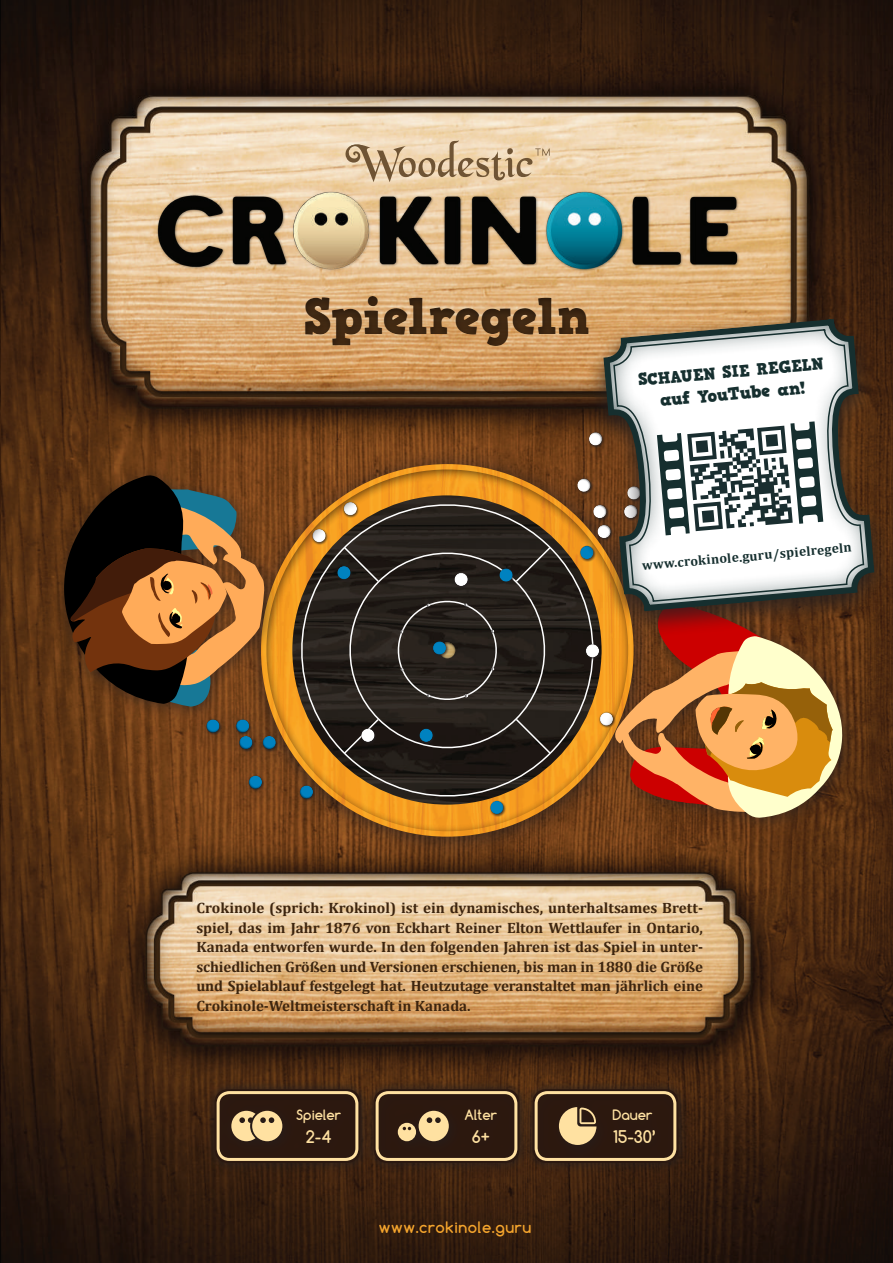
<style>
.page{position:relative;width:893px;height:1263px;background:#fff}
.page>*{position:absolute;margin:0;border:0;box-sizing:border-box;transform-origin:0 0}
.t1{font:49.5px "HVD Comic Serif Pro";letter-spacing:-.015em;color:#3d250f}
.t2{font:17.25px "HVD Comic Serif Pro";color:#162f2f}
.t3{font:16.5px "HVD Comic Serif Pro";color:#162f2f}
.t4{font:700 16.5px "Comfortaa";color:#ffe1a1}
.t5{font:700 15px/19.5px "Cambria";color:#3d250f;text-align:justify}
.t6{font:700 15px "Comfortaa";letter-spacing:.04em;color:#f5a52d}
.t7{font:700 13.5px "Cambria";color:#162f2f}
.t8{font:700 13.5px "Comfortaa";color:#ffe1a1}
</style>
<div class="page">
<img style="left:1px;top:0;width:892px;height:1263px">
<img style="left:0;top:0;width:1px;height:1263px">
<div style="left:152px;top:282px;width:588px;height:70px;background:#231f20;opacity:.63"></div>
<svg style="left:189px;top:393px;width:514px;height:514px;background:#755133"></svg>
<div style="left:53px;top:465px;width:806px;height:369px;background:#231f20;opacity:.6"></div>
<svg style="left:62px;top:475px;width:202px;height:232px;background:#6f4826"></svg>
<svg style="left:614px;top:637px;width:229px;height:181px;background:#c18045"></svg>
<div style="left:586px;top:310px;width:306px;height:327px;background:#231f20;opacity:.75"></div>
<svg style="left:599px;top:316px;width:278px;height:299px;background:#7b5732"></svg>
<svg style="left:612px;top:328px;width:253px;height:299px"></svg>
<svg style="left:657px;top:421px;width:166px;height:114px"></svg>
<div style="left:312px;top:109px;width:267px;height:104px;background:#fff;opacity:.46"></div>
<svg style="left:345px;top:140px;width:205px;height:42px;background:#d5bb98"></svg>
<img style="left:155px;top:190px;width:585px;height:82px">
<div style="left:205px;top:1080px;width:488px;height:98px;background:#231f20;opacity:.75"></div>
<svg style="left:217px;top:1091px;width:141px;height:70px;background:#5c4731"></svg>
<svg style="left:376px;top:1091px;width:141px;height:70px;background:#57422d"></svg>
<svg style="left:535px;top:1091px;width:141px;height:70px;background:#57422d"></svg>
<h1 class="t1" style="left:304px;top:283px;width:287px">Spielregeln</h1>
<p class="t3" style="left:637px;top:369px;width:187px;rotate:-5deg">SCHAUEN SIE REGELN</p>
<p class="t2" style="left:659px;top:388px;width:147px;rotate:-5deg">auf YouTube an!</p>
<p class="t7" style="left:641px;top:556px;width:212px;rotate:-5deg">www.crokinole.guru/spielregeln</p>
<p class="t5" style="left:196px;top:898px;width:508px">Crokinole (sprich: Krokinol) ist ein dynamisches, unterhaltsames Brett&shy;spiel, das im Jahr 1876 von Eckhart Reiner Elton Wettlaufer in Ontario, Kanada entworfen wurde. In den folgenden Jahren ist das Spiel in unter&shy;schiedlichen Größen und Versionen erschienen, bis man in 1880 die Größe und Spielablauf festgelegt hat. Heutzutage veranstaltet man jährlich eine Crokinole-Weltmeisterschaft in Kanada.</p>
<p class="t8" style="left:296px;top:1106px;width:46px">Spieler</p>
<p class="t4" style="left:306px;top:1126px;width:27px">2-4</p>
<p class="t8" style="left:465px;top:1106px;width:34px">Alter</p>
<p class="t4" style="left:472px;top:1126px;width:20px">6+</p>
<p class="t6" style="left:379px;top:1217px;width:154px">www.crokinole.guru</p>
<p class="t8" style="left:612px;top:1106px;width:42px">Dauer</p>
<p class="t4" style="left:613px;top:1126px;width:44px">15-30’</p>
</div>
